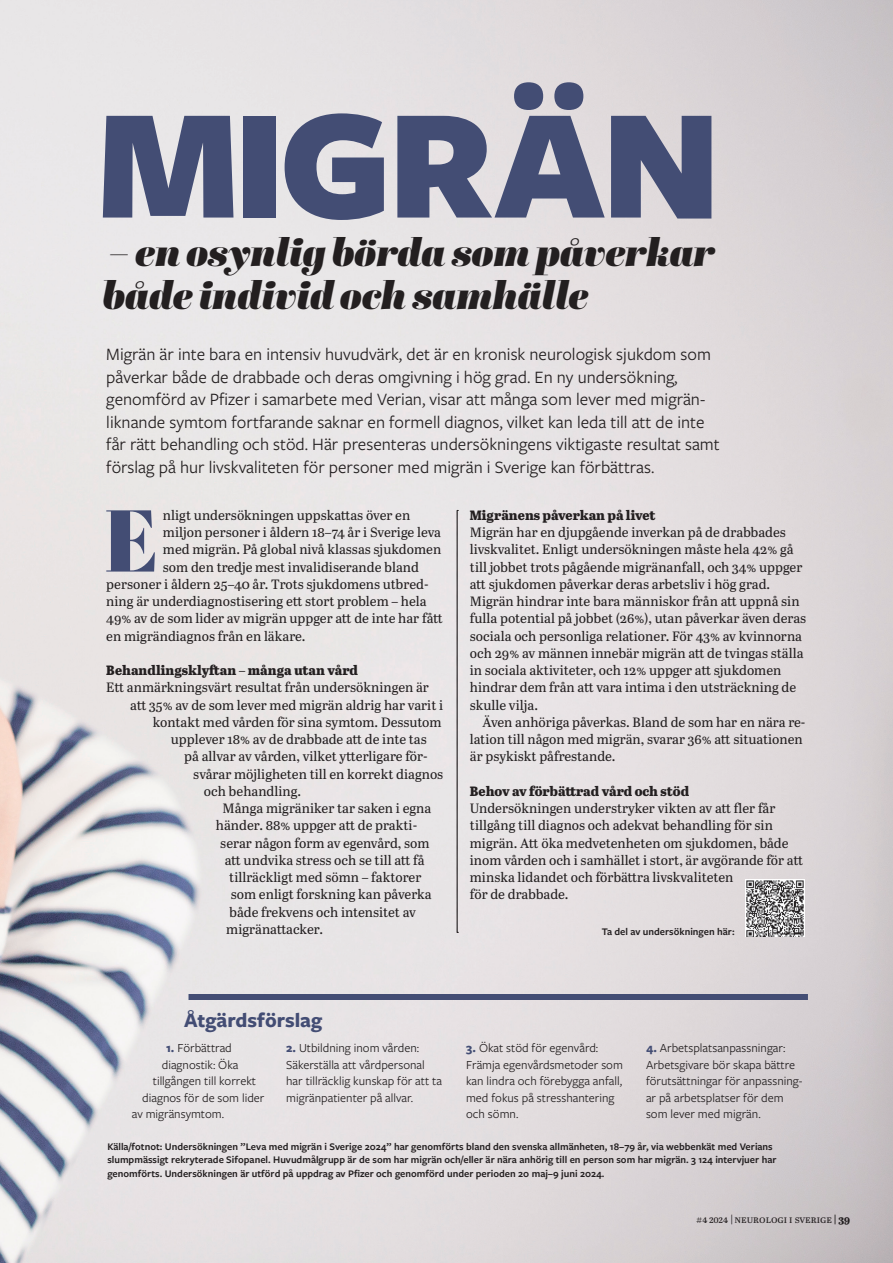
<style>
.page{position:relative;width:893px;height:1263px;background:#fff}
.page>*{position:absolute;margin:0;border:0;box-sizing:border-box;transform-origin:0 0}
.t1{font:900 162.75px "Freight Sans Pro";letter-spacing:-.02em;color:#434d74}
.t2{font:900 87.45px "Abril Display";color:#434d74}
.t3{font:italic 38.7px/42.9px "Abril Display Bl";color:#231f20;scale:1.06 1}
.t4{font:700 21px "Freight Sans Pro";color:#434d74}
.t5{font:18px/22.5px "Freight Sans Pro";color:#231f20}
.t6{font:13.5px/17.2px "Abril Text";color:#231f20}
.t7{font:800 13.5px "Abril Text";color:#231f20}
.t8{font:12.75px/16.5px "Freight Sans Pro";color:#231f20}
.t9{font:600 10.5px/13.5px "Freight Sans Pro";color:#231f20}
.t10{font:10.5px "Abril Text";color:#231f20}
.s1{font-weight:700;color:#434d74}
.s2{font-weight:800}
</style>
<div class="page">
<img style="left:0;top:0;width:893px;height:1263px">
<svg style="left:457px;top:510px;width:1px;height:423px"></svg>
<div style="left:189px;top:994px;width:619px;height:6px;background:#434d74"></div>
<img style="left:746px;top:880px;width:59px;height:57px">
<h1 class="t1" style="left:96px;top:51px;width:627px">MIGRÄN</h1>
<h3 class="t3" style="left:103px;top:232px;width:579px">– en osynlig börda som påverkar både individ och samhälle</h3>
<p class="t5" style="left:106px;top:342px;width:615px">Migrän är inte bara en intensiv huvudvärk, det är en kronisk neurologisk sjukdom som påverkar både de drabbade och deras omgivning i hög grad. En ny undersökning, genomförd av Pfizer i samarbete med Verian, visar att många som lever med migrän&shy;liknande symtom fortfarande saknar en formell diagnos, vilket kan leda till att de inte får rätt behandling och stöd. Här presenteras undersökningens viktigaste resultat samt förslag på hur livskvaliteten för personer med migrän i Sverige kan förbättras.</p>
<h2 class="t2" style="left:106px;top:479px;width:54px">E</h2>
<p class="t6" style="left:163px;top:506px;width:249px">nligt undersökningen uppskattas över en</p>
<p class="t7" style="left:470px;top:505px;width:188px">Migränens påverkan på livet</p>
<p class="t6" style="left:470px;top:523px;width:338px">Migrän har en djupgående inverkan på de drabbades livskvalitet. Enligt undersökningen måste hela 42% gå till jobbet trots pågående migränanfall, och 34% uppger att sjukdomen påverkar deras arbetsliv i hög grad.<br>Migrän hindrar inte bara människor från att uppnå sin fulla potential på jobbet (26%), utan påverkar även deras sociala och personliga relationer. För 43% av kvinnorna och 29% av männen innebär migrän att de tvingas ställa in sociala aktiviteter, och 12% uppger att sjukdomen hindrar dem från att vara intima i den utsträckning de skulle vilja.</p>
<p class="t6" style="left:470px;top:713px;width:337px;text-indent:13px">Även anhöriga påverkas. Bland de som har en nära re&shy;lation till någon med migrän, svarar 36% att situationen är psykiskt påfrestande.</p>
<p class="t7" style="left:470px;top:781px;width:221px">Behov av förbättrad vård och stöd</p>
<p class="t6" style="left:470px;top:799px;width:335px">Undersökningen understryker vikten av att fler får tillgång till diagnos och adekvat behandling för sin migrän. Att öka medvetenheten om sjukdomen, både inom vården och i samhället i stort, är avgörande för att minska lidandet och förbättra livskvaliteten<br>för de drabbade.</p>
<p class="t6" style="left:163px;top:523px;width:280px">miljon personer i åldern 18–74 år i Sverige leva</p>
<p class="t6" style="left:163px;top:540px;width:280px">med migrän. På global nivå klassas sjukdomen</p>
<p class="t6" style="left:163px;top:558px;width:258px">som den tredje mest invalidiserande bland</p>
<p class="t6" style="left:106px;top:575px;width:324px">personer i åldern 25–40 år. Trots sjukdomens utbred-</p>
<p class="t6" style="left:106px;top:592px;width:322px">ning är underdiagnostisering ett stort problem – hela</p>
<p class="t6" style="left:106px;top:609px;width:338px">49% av de som lider av migrän uppger att de inte har fått</p>
<p class="t6" style="left:106px;top:627px;width:201px">en migrändiagnos från en läkare.</p>
<p class="t7" style="left:106px;top:660px;width:253px">Behandlingsklyftan – många utan vård</p>
<p class="t6" style="left:106px;top:678px;width:324px">Ett anmärkningsvärt resultat från undersökningen är</p>
<p class="t6" style="left:130px;top:696px;width:314px">att 35% av de som lever med migrän aldrig har varit i</p>
<p class="t6" style="left:153px;top:713px;width:290px">kontakt med vården för sina symtom. Dessutom</p>
<p class="t6" style="left:171px;top:730px;width:257px">upplever 18% av de drabbade att de inte tas</p>
<p class="t6" style="left:184px;top:747px;width:245px">på allvar av vården, vilket ytterligare för-</p>
<p class="t6" style="left:193px;top:765px;width:252px">svårar möjligheten till en korrekt diagnos</p>
<p class="t6" style="left:204px;top:782px;width:99px">och behandling.</p>
<p class="t6" style="left:223px;top:799px;width:210px">Många migräniker tar saken i egna</p>
<p class="t6" style="left:216px;top:816px;width:203px">händer. 88% uppger att de prakti-</p>
<p class="t6" style="left:220px;top:834px;width:211px">serar någon form av egenvård, som</p>
<p class="t6" style="left:225px;top:851px;width:201px">att undvika stress och se till att få</p>
<p class="t6" style="left:229px;top:868px;width:194px">tillräckligt med sömn – faktorer</p>
<p class="t6" style="left:231px;top:885px;width:202px">som enligt forskning kan påverka</p>
<p class="t6" style="left:229px;top:903px;width:188px">både frekvens och intensitet av</p>
<p class="t6" style="left:226px;top:920px;width:98px">migränattacker.</p>
<p class="t9" style="left:602px;top:925px;width:134px">Ta del av undersökningen här:</p>
<h3 class="t4" style="left:184px;top:1005px;width:139px">Åtgärdsförslag</h3>
<p class="t8" style="left:286px;top:1039px;width:157px"><span class="s1">2.</span> Utbildning inom vården:<br>Säkerställa att vårdpersonal har tillräcklig kunskap för att ta migränpatienter på allvar.</p>
<p class="t8" style="left:466px;top:1039px;width:158px"><span class="s1">3.</span> Ökat stöd för egenvård:<br>Främja egenvårdsmetoder som kan lindra och förebygga anfall, med fokus på stresshantering och sömn.</p>
<p class="t8" style="left:646px;top:1039px;width:158px"><span class="s1">4.</span> Arbetsplatsanpassningar:<br>Arbetsgivare bör skapa bättre förutsättningar för anpassning&shy;ar på arbetsplatser för dem som lever med migrän.</p>
<p class="t9" style="left:107px;top:1139px;width:671px">Källa/fotnot: Undersökningen ”Leva med migrän i Sverige 2024” har genomförts bland den svenska allmänheten, 18–79 år, via webbenkät med Verians slumpmässigt rekryterade Sifopanel. Huvudmålgrupp är de som har migrän och/eller är nära anhörig till en person som har migrän. 3 124 intervjuer har genomförts. Undersökningen är utförd på uppdrag av Pfizer och genomförd under perioden 20 maj–9 juni 2024.</p>
<p class="t8" style="left:166px;top:1039px;width:67px"><span class="s1">1.</span> Förbättrad</p>
<p class="t8" style="left:162px;top:1055px;width:78px">diagnostik: Öka</p>
<p class="t8" style="left:153px;top:1072px;width:105px">tillgången till korrekt</p>
<p class="t8" style="left:142px;top:1088px;width:124px">diagnos för de som lider</p>
<p class="t8" style="left:132px;top:1105px;width:94px">av migränsymtom.</p>
<p class="t10" style="left:696px;top:1212px;width:155px">#4 2024 |neurologi i sverige <span class="s2">|39</span></p>
</div>
